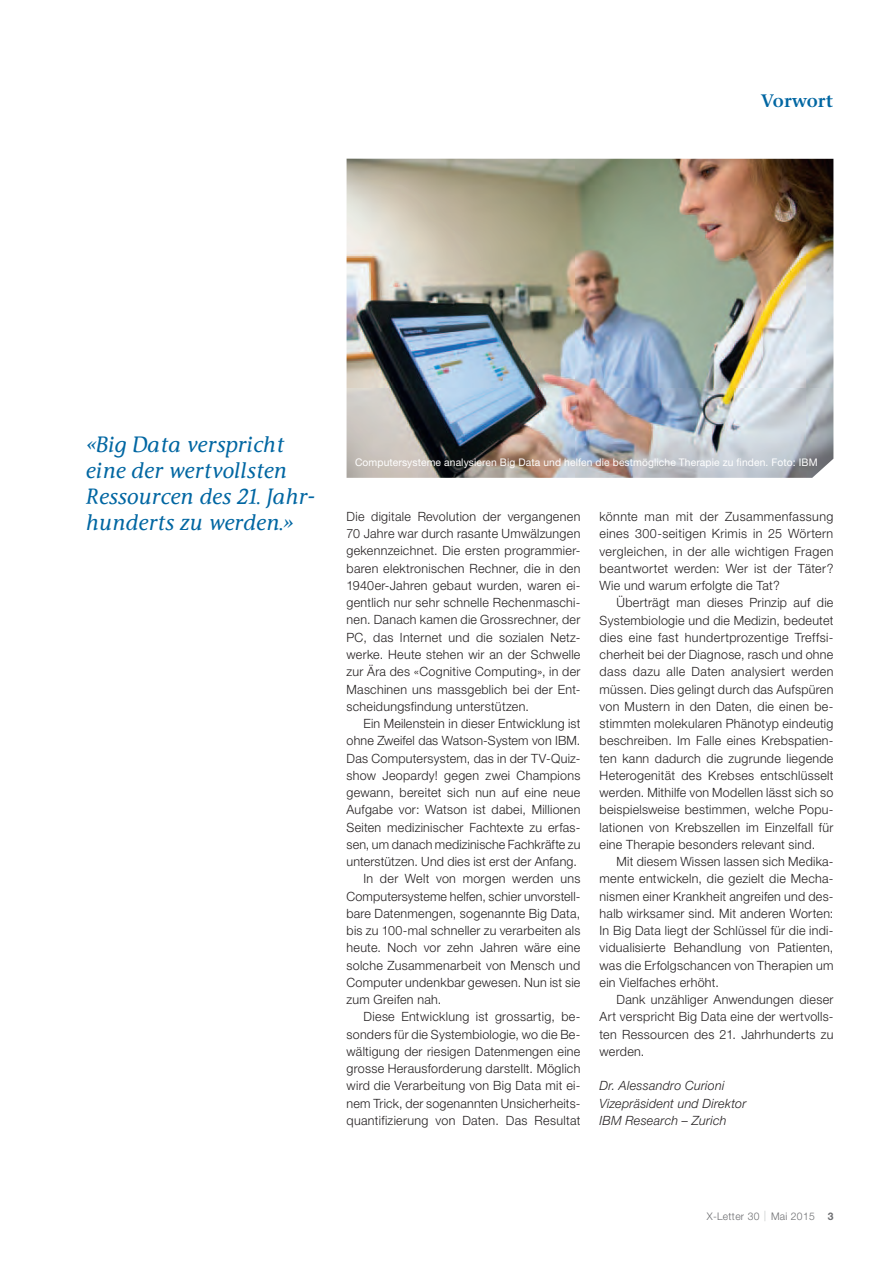
<style>
.page{position:relative;width:893px;height:1263px;background:#fff}
.page>*{position:absolute;margin:0;border:0;box-sizing:border-box;transform-origin:0 0}
.t1{font:italic 500 21px/25.8px "Stone Inf";letter-spacing:.005em;color:#0066a2}
.t2{font:600 18px "Stone Ser ITC Std";letter-spacing:-.005em;color:#0066a2}
.t3{font:300 12.75px/17.2px "Helvetica Neue LT Std";letter-spacing:.02em;color:#231f20;text-align:justify}
.t4{font:italic 300 12.75px/17.2px "Helvetica Neue LT Std";letter-spacing:.02em;color:#231f20}
.t5{font:10.5px "Helvetica Neue LT Std";letter-spacing:.01em;color:#fff}
.t6{font:300 10.5px "Helvetica Neue LT Std";letter-spacing:.03em;color:#6c6d70}
.s1{color:#87898c}
.s2{font-weight:700}
</style>
<div class="page">
<img style="left:347px;top:159px;width:486px;height:319px">
<h2 class="t2" style="left:761px;top:94px;width:74px">Vorwort</h2>
<h1 class="t1" style="left:85px;top:431px;width:231px">«Big Data verspricht eine der wertvollsten<br>Ressourcen des 21. Jahr&shy;hunderts zu werden.»</h1>
<p class="t5" style="left:355px;top:459px;width:464px">Computersysteme analysieren Big Data und helfen die bestmögliche Therapie zu finden. Foto: IBM</p>
<p class="t3" style="left:347px;top:509px;width:235px">Die digitale Revolution der vergangenen 70 Jahre war durch rasante Umwälzungen gekennzeichnet. Die ersten programmier&shy;baren elektronischen Rechner, die in den 1940er-Jahren gebaut wurden, waren ei&shy;gentlich nur sehr schnelle Rechenmaschi&shy;nen. Danach kamen die Grossrechner, der PC, das Internet und die sozialen Netz&shy;werke. Heute stehen wir an der Schwelle zur Ära des «Cognitive Computing», in der Maschinen uns massgeblich bei der Ent&shy;scheidungsfindung unterstützen.</p>
<p class="t3" style="left:364px;top:716px;width:218px">Ein Meilenstein in dieser Entwicklung ist</p>
<p class="t3" style="left:347px;top:733px;width:235px">ohne Zweifel das Watson-System von IBM.</p>
<p class="t3" style="left:347px;top:750px;width:235px">Das Computersystem, das in der TV-Quiz-</p>
<p class="t3" style="left:347px;top:768px;width:235px">show Jeopardy! gegen zwei Champions</p>
<p class="t3" style="left:347px;top:785px;width:235px">gewann, bereitet sich nun auf eine neue</p>
<p class="t3" style="left:347px;top:802px;width:235px">Aufgabe vor: Watson ist dabei, Millionen</p>
<p class="t3" style="left:347px;top:819px;width:235px">Seiten medizinischer Fachtexte zu erfas-</p>
<p class="t3" style="left:347px;top:837px;width:235px">sen, um danach medizinische Fachkräfte zu</p>
<p class="t3" style="left:347px;top:854px;width:232px">unterstützen. Und dies ist erst der Anfang.</p>
<p class="t3" style="left:364px;top:871px;width:218px">In der Welt von morgen werden uns</p>
<p class="t3" style="left:347px;top:888px;width:235px">Computersysteme helfen, schier unvorstell-</p>
<p class="t3" style="left:347px;top:906px;width:235px">bare Datenmengen, sogenannte Big Data,</p>
<p class="t3" style="left:347px;top:923px;width:235px">bis zu 100-mal schneller zu verarbeiten als</p>
<p class="t3" style="left:347px;top:940px;width:235px">heute. Noch vor zehn Jahren wäre eine</p>
<p class="t3" style="left:347px;top:957px;width:235px">solche Zusammenarbeit von Mensch und</p>
<p class="t3" style="left:347px;top:975px;width:235px">Computer undenkbar gewesen. Nun ist sie</p>
<p class="t3" style="left:347px;top:992px;width:96px">zum Greifen nah.</p>
<p class="t3" style="left:364px;top:1009px;width:218px">Diese Entwicklung ist grossartig, be-</p>
<p class="t3" style="left:347px;top:1026px;width:235px">sonders für die Systembiologie, wo die Be-</p>
<p class="t3" style="left:347px;top:1044px;width:235px">wältigung der riesigen Datenmengen eine</p>
<p class="t3" style="left:347px;top:1061px;width:235px">grosse Herausforderung darstellt. Möglich</p>
<p class="t3" style="left:347px;top:1078px;width:235px">wird die Verarbeitung von Big Data mit ei-</p>
<p class="t3" style="left:347px;top:1095px;width:235px">nem Trick, der sogenannten Unsicherheits-</p>
<p class="t3" style="left:347px;top:1113px;width:235px">quantifizierung von Daten. Das Resultat</p>
<p class="t3" style="left:600px;top:509px;width:235px">könnte man mit der Zusammenfassung eines 300-seitigen Krimis in 25 Wörtern vergleichen, in der alle wichtigen Fragen beantwortet werden: Wer ist der Täter?<br>Wie und warum erfolgte die Tat?</p>
<p class="t3" style="left:600px;top:595px;width:235px;text-indent:17px">Überträgt man dieses Prinzip auf die Systembiologie und die Medizin, bedeutet dies eine fast hundertprozentige Treffsi&shy;cherheit bei der Diagnose, rasch und ohne dass dazu alle Daten analysiert werden müssen. Dies gelingt durch das Aufspüren von Mustern in den Daten, die einen be&shy;stimmten molekularen Phänotyp eindeutig beschreiben. Im Falle eines Krebspatien&shy;ten kann dadurch die zugrunde liegende Heterogenität des Krebses entschlüsselt werden. Mithilfe von Modellen lässt sich so beispielsweise bestimmen, welche Popu&shy;lationen von Krebszellen im Einzelfall für eine Therapie besonders relevant sind.</p>
<p class="t3" style="left:600px;top:854px;width:235px;text-indent:17px">Mit diesem Wissen lassen sich Medika&shy;mente entwickeln, die gezielt die Mecha&shy;nismen einer Krankheit angreifen und des&shy;halb wirksamer sind. Mit anderen Worten:<br>In Big Data liegt der Schlüssel für die indi&shy;vidualisierte Behandlung von Patienten, was die Erfolgschancen von Therapien um ein Vielfaches erhöht.</p>
<p class="t3" style="left:600px;top:992px;width:235px;text-indent:17px">Dank unzähliger Anwendungen dieser Art verspricht Big Data eine der wertvolls&shy;ten Ressourcen des 21. Jahrhunderts zu werden.</p>
<p class="t4" style="left:600px;top:1078px;width:148px">Dr. Alessandro Curioni<br>Vizepräsident und Direktor<br>IBM Research – Zurich</p>
<p class="t6" style="left:707px;top:1212px;width:128px">X-Letter 30 <span class="s1">|</span> Mai 2015 <span class="s2">3</span></p>
</div>
